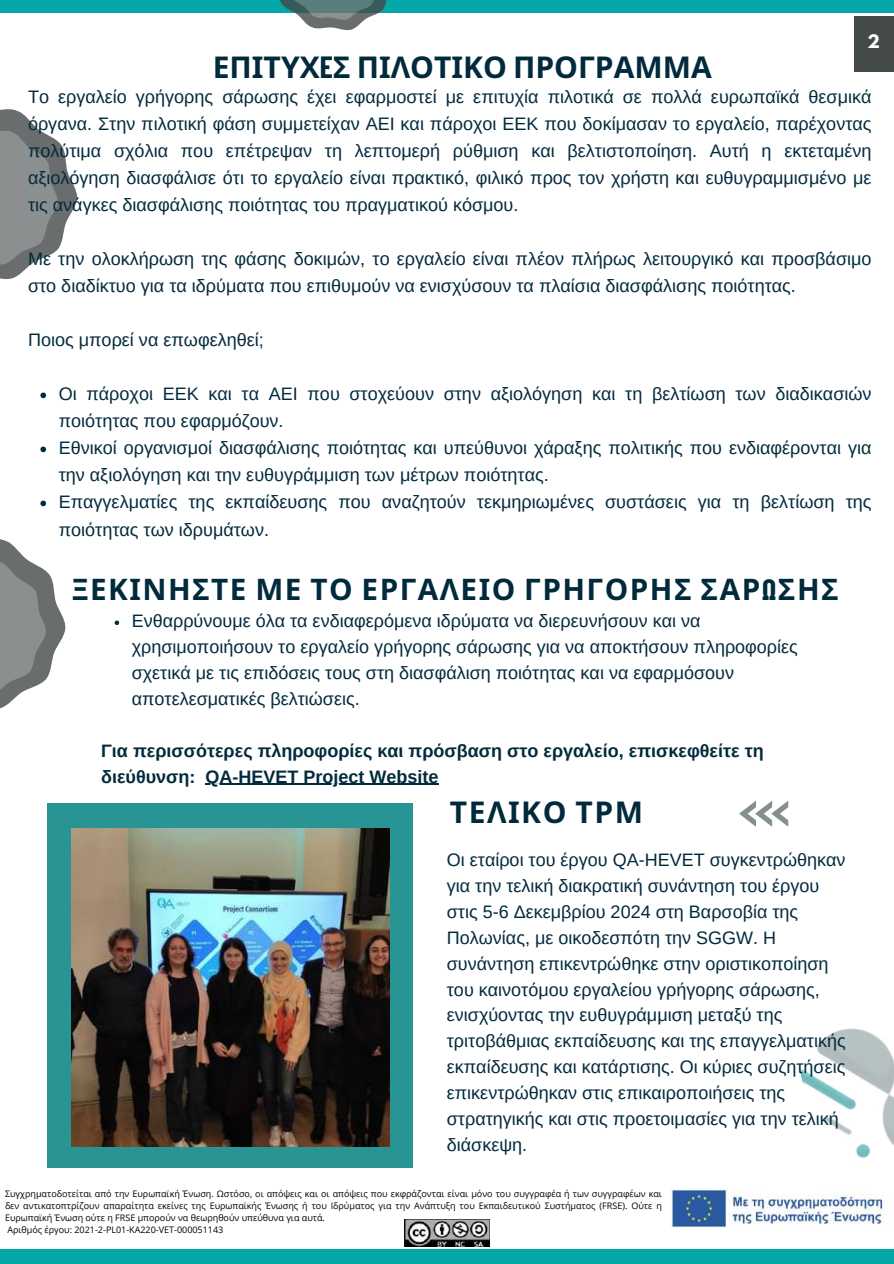
<style>
.page{position:relative;width:894px;height:1264px;background:#fff}
.page>*{position:absolute;margin:0;border:0;box-sizing:border-box;transform-origin:0 0}
.t1{font:700 30px "Noto Sans";color:#022a3d}
.t2{font:700 30px "Noto Sans";letter-spacing:.05em;color:#022a3d}
.t3{font:700 29.7px "Noto Sans";letter-spacing:.05em;color:#022a3d}
.t4{font:18px/25.8px "Arimo";color:#022a3d}
.t5{font:700 18px/25.8px "Arimo";color:#022a3d}
.t6{font:700 16.5px "League Spartan";color:#fff}
.t7{font:9px/12px "Open Sans";color:#000}
.s1{font-family:"Barlow Condensed"}
</style>
<div class="page">
<div style="left:0;top:0;width:893px;height:12px;background:#04a7a7"></div>
<div style="left:0;top:1249px;width:893px;height:14px;background:#04a7a7"></div>
<svg style="left:739px;top:800px;width:49px;height:26px"></svg>
<div style="left:853px;top:17px;width:40px;height:55px;background:#444949"></div>
<svg style="left:0;top:539px;width:66px;height:170px"></svg>
<svg style="left:270px;top:0;width:126px;height:31px"></svg>
<img style="left:800px;top:1028px;width:93px;height:131px">
<div style="left:48px;top:803px;width:364px;height:365px;background:#299494"></div>
<img style="left:71px;top:828px;width:318px;height:318px">
<svg style="left:0;top:109px;width:77px;height:171px"></svg>
<svg style="left:40px;top:392px;width:6px;height:6px"></svg>
<svg style="left:40px;top:446px;width:6px;height:6px"></svg>
<svg style="left:40px;top:500px;width:6px;height:6px"></svg>
<svg style="left:115px;top:620px;width:4px;height:5px"></svg>
<hr style="left:205px;top:783px;width:233px;height:1px;background:#022a3d">
<img style="left:405px;top:1219px;width:84px;height:27px">
<img style="left:670px;top:1188px;width:216px;height:39px">
<h1 class="t1" style="left:213px;top:46px;width:500px">ΕΠΙΤΥΧ<span class="s1">E</span>Σ ΠΙΛΟΤΙΚΟ ΠΡΟΓΡΑΜΜΑ</h1>
<p class="t6" style="left:867px;top:33px;width:14px">2</p>
<p class="t4" style="left:28px;top:83px;width:844px;line-height:27px;text-align:justify">Το εργαλείο γρήγορης σάρωσης έχει εφαρμοστεί με επιτυχία πιλοτικά σε πολλά ευρωπαϊκά θεσμικά όργανα. Στην πιλοτική φάση συμμετείχαν ΑΕΙ και πάροχοι ΕΕΚ που δοκίμασαν το εργαλείο, παρέχοντας πολύτιμα σχόλια που επέτρεψαν τη λεπτομερή ρύθμιση και βελτιστοποίηση. Αυτή η εκτεταμένη αξιολόγηση διασφάλισε ότι το εργαλείο είναι πρακτικό, φιλικό προς τον χρήστη και ευθυγραμμισμένο με τις ανάγκες διασφάλισης ποιότητας του πραγματικού κόσμου.</p>
<p class="t4" style="left:28px;top:245px;width:844px;line-height:27px">Με την ολοκλήρωση της φάσης δοκιμών, το εργαλείο είναι πλέον πλήρως λειτουργικό και προσβάσιμο στο διαδίκτυο για τα ιδρύματα που επιθυμούν να ενισχύσουν τα πλαίσια διασφάλισης ποιότητας.</p>
<p class="t4" style="left:28px;top:327px;width:237px">Ποιος μπορεί να επωφεληθεί;</p>
<p class="t4" style="left:59px;top:380px;width:814px;line-height:27px">Οι πάροχοι ΕΕΚ και τα ΑΕΙ που στοχεύουν στην αξιολόγηση και τη βελτίωση των διαδικασιών ποιότητας που εφαρμόζουν.<br>Εθνικοί οργανισμοί διασφάλισης ποιότητας και υπεύθυνοι χάραξης πολιτικής που ενδιαφέρονται για την αξιολόγηση και την ευθυγράμμιση των μέτρων ποιότητας.<br>Επαγγελματίες της εκπαίδευσης που αναζητούν τεκμηριωμένες συστάσεις για τη βελτίωση της ποιότητας των ιδρυμάτων.</p>
<h2 class="t3" style="left:72px;top:568px;width:768px">ΞΕΚΙΝΗΣΤΕ ΜΕ ΤΟ ΕΡΓΑΛΕΙΟ ΓΡΗΓΟΡΗΣ ΣΑΡ<span class="s1">Ω</span>ΣΗΣ</h2>
<p class="t4" style="left:132px;top:608px;width:667px">Ενθαρρύνουμε όλα τα ενδιαφερόμενα ιδρύματα να διερευνήσουν και να χρησιμοποιήσουν το εργαλείο γρήγορης σάρωσης για να αποκτήσουν πληροφορίες σχετικά με τις επιδόσεις τους στη διασφάλιση ποιότητας και να εφαρμόσουν αποτελεσματικές βελτιώσεις.</p>
<p class="t5" style="left:101px;top:737px;width:664px">Για περισσότερες πληροφορίες και πρόσβαση στο εργαλείο, επισκεφθείτε τη διεύθυνση: QA-HEVET Project Website</p>
<h1 class="t2" style="left:450px;top:791px;width:195px">ΤΕΛΙΚΟ ΤΡΜ</h1>
<p class="t4" style="left:447px;top:847px;width:400px">Οι εταίροι του έργου QA-HEVET συγκεντρώθηκαν για την τελική διακρατική συνάντηση του έργου στις 5-6 Δεκεμβρίου 2024 στη Βαρσοβία της Πολωνίας, με οικοδεσπότη την SGGW. Η συνάντηση επικεντρώθηκε στην οριστικοποίηση του καινοτόμου εργαλείου γρήγορης σάρωσης, ενισχύοντας την ευθυγράμμιση μεταξύ της τριτοβάθμιας εκπαίδευσης και της επαγγελματικής εκπαίδευσης και κατάρτισης. Οι κύριες συζητήσεις επικεντρώθηκαν στις επικαιροποιήσεις της στρατηγικής και στις προετοιμασίες για την τελική διάσκεψη.</p>
<p class="t7" style="left:5px;top:1187px;width:658px">Συγχρηματοδοτείται από την Ευρωπαϊκή Ένωση. Ωστόσο, οι απόψεις και οι απόψεις που εκφράζονται είναι μόνο του συγγραφέα ή των συγγραφέων και δεν αντικατοπτρίζουν απαραίτητα εκείνες της Ευρωπαϊκής Ένωσης ή του Ιδρύματος για την Ανάπτυξη του Εκπαιδευτικού Συστήματος (FRSE). Ούτε η Ευρωπαϊκή Ένωση ούτε η FRSE μπορούν να θεωρηθούν υπεύθυνα για αυτά.<br>Αριθμός έργου: 2021-2-PL01-KA220-VET-000051143</p>
</div>
